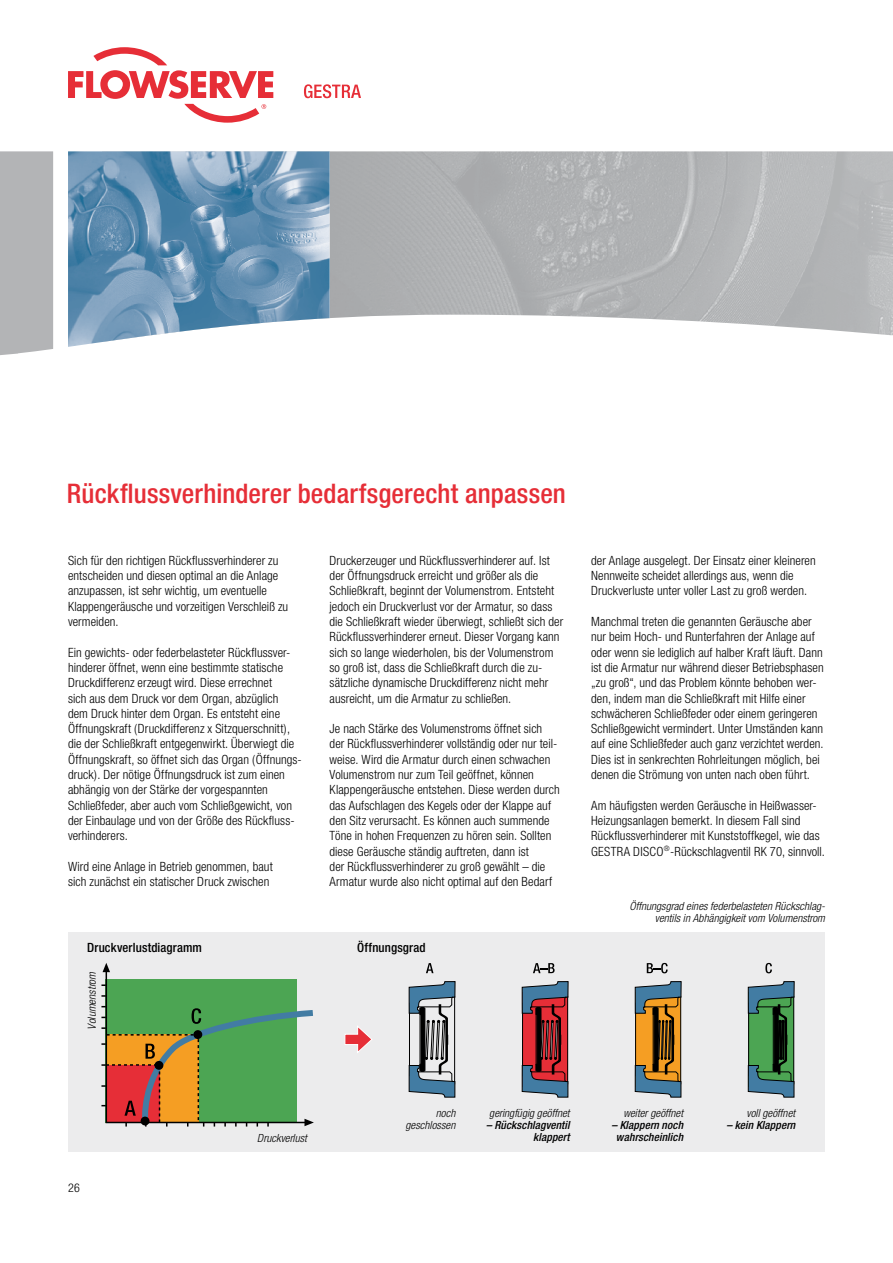
<style>
.page{position:relative;width:893px;height:1263px;background:#fff}
.page>*{position:absolute;margin:0;border:0;box-sizing:border-box;transform-origin:0 0}
.Headline{font:500 condensed 27px "Helvetica Neue";letter-spacing:.005em;color:#e62e37}
.t1{font:300 condensed 12.75px/15.3px "Helvetica Neue";letter-spacing:.005em;color:#000}
.Lauftext_fett{font:500 condensed 12.75px "Helvetica Neue";letter-spacing:.015em;color:#000}
.t2{font:300 condensed 12px "Helvetica Neue";color:#000}
.BU_kursiv_7_5_pt{font:italic 300 condensed 11.25px/12px "Helvetica Neue";letter-spacing:.005em;color:#000;text-align:right}
.BU_kursiv_7_5_pt-2{font:italic 500 condensed 11.25px/12px "Helvetica Neue";letter-spacing:.01em;color:#000;text-align:right}
</style>
<div class="page">
<img style="left:330px;top:151px;width:563px;height:185px">
<svg style="left:68px;top:47px;width:205px;height:76px"></svg>
<svg style="left:304px;top:84px;width:57px;height:14px"></svg>
<img style="left:68px;top:151px;width:262px;height:196px">
<div style="left:0;top:151px;width:53px;height:204px;background:#b3b4b6"></div>
<div style="left:68px;top:932px;width:757px;height:220px;background:#ececed"></div>
<svg style="left:101px;top:963px;width:213px;height:164px"></svg>
<svg style="left:426px;top:963px;width:7px;height:10px"></svg>
<svg style="left:533px;top:963px;width:22px;height:10px"></svg>
<svg style="left:647px;top:963px;width:21px;height:10px"></svg>
<svg style="left:765px;top:963px;width:7px;height:10px"></svg>
<svg style="left:344px;top:1026px;width:28px;height:27px"></svg>
<svg style="left:409px;top:981px;width:47px;height:117px"></svg>
<svg style="left:522px;top:981px;width:47px;height:117px;background:#844653"></svg>
<svg style="left:635px;top:981px;width:47px;height:117px;background:#8b7449"></svg>
<svg style="left:748px;top:981px;width:47px;height:117px;background:#43795e"></svg>
<p class="Headline" style="left:67px;top:478px;width:500px">Rückflussverhinderer bedarfsgerecht anpassen</p>
<p class="t1" style="left:68px;top:552px;width:222px">Sich für den richtigen Rückflussverhinderer zu entscheiden und diesen optimal an die Anlage anzupassen, ist sehr wichtig, um eventuelle Klappengeräusche und vorzeitigen Verschleiß zu vermeiden.</p>
<p class="t1" style="left:68px;top:644px;width:235px">Ein gewichts- oder federbelasteter Rückflussver&shy;hinderer öffnet, wenn eine bestimmte statische Druckdifferenz erzeugt wird. Diese errechnet<br>sich aus dem Druck vor dem Organ, abzüglich<br>dem Druck hinter dem Organ. Es entsteht eine Öffnungskraft (Druckdifferenz x Sitzquerschnitt), die der Schließkraft entgegenwirkt. Überwiegt die Öffnungskraft, so öffnet sich das Organ (Öffnungs&shy;druck). Der nötige Öffnungsdruck ist zum einen abhängig von der Stärke der vorgespannten Schließfeder, aber auch vom Schließgewicht, von der Einbaulage und von der Größe des Rückfluss&shy;verhinderers.</p>
<p class="t1" style="left:68px;top:859px;width:206px">Wird eine Anlage in Betrieb genommen, baut sich zunächst ein statischer Druck zwischen</p>
<p class="t1" style="left:330px;top:552px;width:235px">Druckerzeuger und Rückflussverhinderer auf. Ist der Öffnungsdruck erreicht und größer als die Schließkraft, beginnt der Volumenstrom. Entsteht jedoch ein Druckverlust vor der Armatur, so dass die Schließkraft wieder überwiegt, schließt sich der Rückflussverhinderer erneut. Dieser Vorgang kann sich so lange wiederholen, bis der Volumenstrom so groß ist, dass die Schließkraft durch die zu&shy;sätzliche dynamische Druckdifferenz nicht mehr ausreicht, um die Armatur zu schließen.</p>
<p class="t1" style="left:330px;top:721px;width:232px">Je nach Stärke des Volumenstroms öffnet sich der Rückflussverhinderer vollständig oder nur teil&shy;weise. Wird die Armatur durch einen schwachen Volumenstrom nur zum Teil geöffnet, können Klappengeräusche entstehen. Diese werden durch das Aufschlagen des Kegels oder der Klappe auf den Sitz verursacht. Es können auch summende Töne in hohen Frequenzen zu hören sein. Sollten diese Geräusche ständig auftreten, dann ist<br>der Rückflussverhinderer zu groß gewählt – die Armatur wurde also nicht optimal auf den Bedarf</p>
<p class="Lauftext_fett" style="left:87px;top:940px;width:116px">Druckverlustdiagramm</p>
<p class="Lauftext_fett" style="left:357px;top:940px;width:70px">Öffnungsgrad</p>
<p class="BU_kursiv_7_5_pt" style="left:86px;top:1029px;width:59px;rotate:-90deg">Volumenstrom</p>
<p class="t1" style="left:591px;top:552px;width:226px">der Anlage ausgelegt. Der Einsatz einer kleineren<br>Nennweite scheidet allerdings aus, wenn die<br>Druckverluste unter voller Last zu groß werden.</p>
<p class="t1" style="left:591px;top:614px;width:234px">Manchmal treten die genannten Geräusche aber nur beim Hoch- und Runterfahren der Anlage auf oder wenn sie lediglich auf halber Kraft läuft. Dann ist die Armatur nur während dieser Betriebsphasen „zu groß“, und das Problem könnte behoben wer-- den, indem man die Schließkraft mit Hilfe einer schwächeren Schließfeder oder einem geringeren Schließgewicht vermindert. Unter Umständen kann auf eine Schließfeder auch ganz verzichtet werden.<br>Dies ist in senkrechten Rohrleitungen möglich, bei denen die Strömung von unten nach oben führt.</p>
<p class="t1" style="left:591px;top:797px;width:233px">Am häufigsten werden Geräusche in Heißwasser-Heizungsanlagen bemerkt. In diesem Fall sind Rückflussverhinderer mit Kunststoffkegel, wie das GESTRA DISCO<sup>®</sup>-Rückschlagventil RK 70, sinnvoll.</p>
<p class="BU_kursiv_7_5_pt" style="left:629px;top:900px;width:197px">Öffnungsgrad eines federbelasteten Rückschlag&shy;ventils in Abhängigkeit vom Volumenstrom</p>
<p class="t2" style="left:68px;top:1181px;width:13px">26</p>
<p class="BU_kursiv_7_5_pt" style="left:257px;top:1132px;width:51px">Druckverlust</p>
<p class="BU_kursiv_7_5_pt" style="left:405px;top:1107px;width:52px">noch geschlossen</p>
<p class="BU_kursiv_7_5_pt" style="left:489px;top:1107px;width:82px">geringfügig geöffnet</p>
<p class="BU_kursiv_7_5_pt-2" style="left:486px;top:1119px;width:85px">– Rückschlagventil klappert</p>
<p class="BU_kursiv_7_5_pt" style="left:623px;top:1107px;width:61px">weiter geöffnet</p>
<p class="BU_kursiv_7_5_pt-2" style="left:611px;top:1119px;width:73px;text-align:center">– Klappern noch wahrscheinlich</p>
<p class="BU_kursiv_7_5_pt" style="left:746px;top:1107px;width:50px">voll geöffnet</p>
<p class="BU_kursiv_7_5_pt-2" style="left:726px;top:1119px;width:70px">– kein Klappern</p>
</div>
